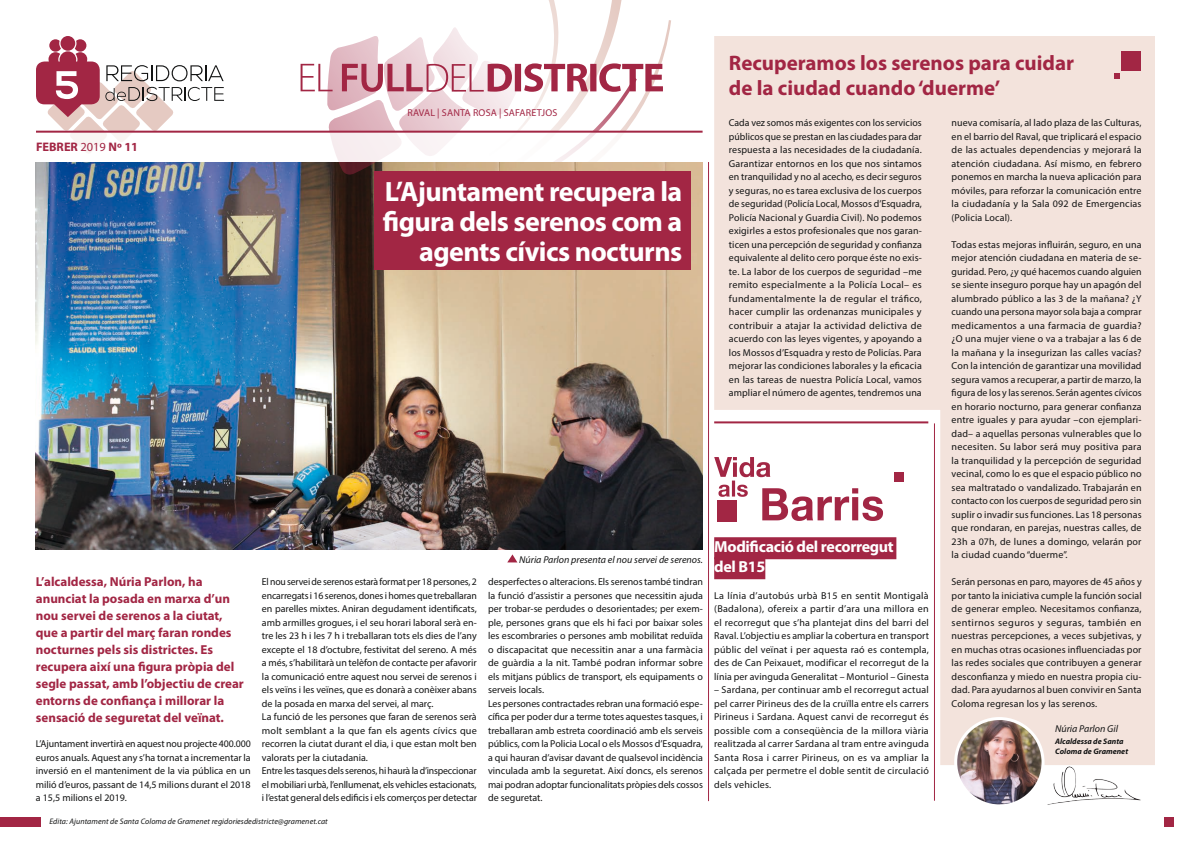
<style>
.page{position:relative;width:1191px;height:842px;background:#fff}
.page>*{position:absolute;margin:0;border:0;box-sizing:border-box;transform-origin:0 0}
.t1{font:700 28px/30px "Myriad Pro";letter-spacing:-.02em;color:#fff;text-align:right}
.t2{font:700 21px/25.2px "Myriad Pro";color:#a22644}
.t3{font:700 16px/20px "Myriad Pro";letter-spacing:-.02em;color:#fff}
.t4{font:700 13px/17px "Myriad Pro";color:#a22644}
.t5{font:700 12.4px "Myriad Pro";color:#a22644}
.t6{font:10px/13.5px "Myriad Pro";color:#131414;text-align:justify}
.t7{font:italic 10px "Myriad Pro";color:#131414}
.t8{font:10px "Myriad Pro";letter-spacing:.02em;color:#a22644}
.t9{font:italic 8px "Myriad Pro";letter-spacing:.01em;color:#131414}
.t10{font:italic 700 8px/9.4px "Myriad Pro";color:#131414}
.s1{font-weight:400}
</style>
<div class="page">
<svg style="left:714px;top:36px;width:441px;height:729px;fill:#f3e3dc"></svg>
<hr style="left:934px;top:423px;width:1px;height:378px;background:#a22644">
<hr style="left:714px;top:421px;width:214px;height:2px;background:#a22644">
<div style="left:1164px;top:818px;width:9px;height:9px;background:#a22644"></div>
<div style="left:0;top:818px;width:40px;height:9px;background:#a22644"></div>
<hr style="left:708px;top:162px;width:1px;height:639px;background:#a22644">
<div style="left:1121px;top:51px;width:19px;height:20px;background:#a22644"></div>
<svg style="left:1113px;top:74px;width:6px;height:5px"></svg>
<div style="left:714px;top:537px;width:182px;height:22px;background:#a22644"></div>
<div style="left:714px;top:557px;width:51px;height:22px;background:#a22644"></div>
<div style="left:894px;top:472px;width:9px;height:9px;background:#a22644"></div>
<svg style="left:714px;top:457px;width:169px;height:64px"></svg>
<div style="left:717px;top:500px;width:19px;height:22px;background:#a22644"></div>
<img style="left:1047px;top:766px;width:94px;height:39px">
<img style="left:955px;top:718px;width:88px;height:88px;border-radius:44px">
<div style="left:954px;top:717px;width:90px;height:90px;border:3px solid #fff;border-radius:50%"></div>
<img style="left:36px;top:162px;width:667px;height:387px">
<div style="left:374px;top:172px;width:317px;height:98px;background:#a22644"></div>
<svg style="left:507px;top:554px;width:10px;height:8px"></svg>
<div style="left:60px;top:36px;width:15px;height:15px;background:#a22644;border-radius:50%"></div>
<svg style="left:36px;top:39px;width:188px;height:92px"></svg>
<svg style="left:300px;top:0;width:363px;height:177px"></svg>
<div style="left:36px;top:133px;width:666px;height:29px;background:#fff"></div>
<hr style="left:36px;top:131px;width:666px;height:2px;background:#a22644">
<p class="t5" style="left:36px;top:140px;width:104px">FEBRER <span class="s1">2019</span> Nº 11</p>
<p class="t8" style="left:407px;top:106px;width:47px">Raval | Santa</p>
<p class="t8" style="left:473px;top:106px;width:13px">Rosa</p>
<p class="t8" style="left:499px;top:106px;width:27px">| Safaret</p>
<p class="t8" style="left:541px;top:106px;width:11px">jos</p>
<h1 class="t1" style="left:383px;top:177px;width:301px">L’Ajuntament recupera la figura dels serenos com a agents cívics nocturns</h1>
<p class="t4" style="left:36px;top:573px;width:209px">L’alcaldessa, Núria Parlon, ha anunciat la posada en marxa d’un nou servei de serenos a la ciutat, que a partir del març faran rondes nocturnes pels sis districtes. Es recupera així una figura pròpia del segle passat, amb l’objectiu de crear entorns de confiança i millorar la sensació de seguretat del veïnat.</p>
<p class="t6" style="left:36px;top:737px;width:216px">L’Ajuntament invertirà en aquest nou projecte 400.000 euros anuals. Aquest any s’ha tornat a incrementar la inversió en el manteniment de la via pública en un milió d’euros, passant de 14,5 milions durant el 2018 a 15,5 milions el 2019.</p>
<p class="t7" style="left:519px;top:554px;width:185px">Núria Parlon presenta el nou servei de serenos.</p>
<p class="t6" style="left:262px;top:575px;width:216px;text-align:left">El nou servei de serenos estarà format per 18 persones, 2 encarregats i 16 serenos, dones i homes que treballaran en parelles mixtes. Aniran degudament identificats, amb armilles grogues, i el seu horari laboral serà en&shy;tre les 23 h i les 7 h i treballaran tots els dies de l’any excepte el 18 d’octubre, festivitat del sereno. A més a més, s’habilitarà un telèfon de contacte per afavorir la comunicació entre aquest nou servei de serenos i els veïns i les veïnes, que es donarà a conèixer abans de la posada en marxa del servei, al març.<br>La funció de les persones que faran de serenos serà molt semblant a la que fan els agents cívics que recorren la ciutat durant el dia, i que estan molt ben valorats per la ciutadania.<br>Entre les tasques dels serenos, hi haurà la d’inspeccionar el mobiliari urbà, l’enllumenat, els vehicles estacionats, i l’estat general dels edificis i els comerços per detectar</p>
<p class="t6" style="left:488px;top:575px;width:216px;text-align:left">desperfectes o alteracions. Els serenos també tindran la funció d’assistir a persones que necessitin ajuda per trobar-se perdudes o desorientades; per exem&shy;ple, persones grans que els hi faci por baixar soles les escombraries o persones amb mobilitat reduïda o discapacitat que necessitin anar a una farmàcia de guàrdia a la nit. També podran informar sobre els mitjans públics de transport, els equipaments o serveis locals.<br>Les persones contractades rebran una formació espe&shy;cífica per poder dur a terme totes aquestes tasques, i treballaran amb estreta coordinació amb els serveis públics, com la Policia Local o els Mossos d’Esquadra, a qui hauran d’avisar davant de qualsevol incidència vinculada amb la seguretat. Així doncs, els serenos mai podran adoptar funcionalitats pròpies dels cossos de seguretat.</p>
<p class="t9" style="left:49px;top:817px;width:280px">Edita: Ajuntament de Santa Coloma de Gramenet regidoriesdedistricte@gramenet.cat</p>
<h2 class="t2" style="left:729px;top:51px;width:347px">Recuperamos los serenos para cuidar de la ciudad cuando ‘duerme’</h2>
<p class="t6" style="left:729px;top:116px;width:194px">Cada vez somos más exigentes con los servicios públicos que se prestan en las ciudades para dar respuesta a las necesidades de la ciudadanía.<br>Garantizar entornos en los que nos sintamos en tranquilidad y no al acecho, es decir seguros y seguras, no es tarea exclusiva de los cuerpos de seguridad (Policía Local, Mossos d’Esquadra, Policía Nacional y Guardia Civil). No podemos exigirles a estos profesionales que nos garan&shy;ticen una percepción de seguridad y confianza equivalente al delito cero porque éste no exis&shy;te. La labor de los cuerpos de seguridad –me remito especialmente a la Policía Local– es fundamentalmente la de regular el tráfico, hacer cumplir las ordenanzas municipales y contribuir a atajar la actividad delictiva de acuerdo con las leyes vigentes, y apoyando a los Mossos d’Esquadra y resto de Policías. Para mejorar las condiciones laborales y la eficacia en las tareas de nuestra Policía Local, vamos ampliar el número de agentes, tendremos una</p>
<h3 class="t3" style="left:714px;top:537px;width:181px">Modificació del recorregut del B15</h3>
<p class="t6" style="left:714px;top:588px;width:216px">La línia d’autobús urbà B15 en sentit Montigalà (Badalona), ofereix a partir d’ara una millora en el recorregut que s’ha plantejat dins del barri del Raval. L’objectiu es ampliar la cobertura en transport públic del veïnat i per aquesta raó es contempla, des de Can Peixauet, modificar el recorregut de la línia per avinguda Generalitat – Monturiol – Ginesta</p>
<p class="t6" style="left:714px;top:683px;width:216px">– Sardana, per continuar amb el recorregut actual pel carrer Pirineus des de la cruïlla entre els carrers Pirineus i Sardana. Aquest canvi de recorregut és possible com a conseqüència de la millora viària realitzada al carrer Sardana al tram entre avinguda Santa Rosa i carrer Pirineus, on es va ampliar la calçada per permetre el doble sentit de circulació dels vehicles.</p>
<p class="t6" style="left:951px;top:116px;width:191px">nueva comisaría, al lado plaza de las Culturas, en el barrio del Raval, que triplicará el espacio de las actuales dependencias y mejorará la atención ciudadana. Así mismo, en febrero ponemos en marcha la nueva aplicación para móviles, para reforzar la comunicación entre la ciudadanía y la Sala 092 de Emergencias (Policia Local).</p>
<p class="t6" style="left:951px;top:237px;width:192px">Todas estas mejoras influirán, seguro, en una mejor atención ciudadana en materia de se&shy;guridad. Pero, ¿y qué hacemos cuando alguien se siente inseguro porque hay un apagón del alumbrado público a las 3 de la mañana? ¿Y cuando una persona mayor sola baja a comprar medicamentos a una farmacia de guardia? ¿O una mujer viene o va a trabajar a las 6 de la mañana y la insegurizan las calles vacías?<br>Con la intención de garantizar una movilidad segura vamos a recuperar, a partir de marzo, la figura de los y las serenos. Serán agentes cívicos en horario nocturno, para generar confianza entre iguales y para ayudar –con ejemplari&shy;dad– a aquellas personas vulnerables que lo necesiten. Su labor será muy positiva para la tranquilidad y la percepción de seguridad vecinal, como lo es que el espacio público no sea maltratado o vandalizado. Trabajarán en contacto con los cuerpos de seguridad pero sin suplir o invadir sus funciones. Las 18 personas que rondaran, en parejas, nuestras calles, de 23h a 07h, de lunes a domingo, velarán por la ciudad cuando “duerme”.</p>
<p class="t6" style="left:951px;top:575px;width:192px">Serán personas en paro, mayores de 45 años y por tanto la iniciativa cumple la función social de generar empleo. Necesitamos confianza, sentirnos seguros y seguras, también en nuestras percepciones, a veces subjetivas, y en muchas otras ocasiones influenciadas por las redes sociales que contribuyen a generar desconfianza y miedo en nuestra propia ciu&shy;dad. Para ayudarnos al buen convivir en Santa Coloma regresan los y las serenos.</p>
<p class="t7" style="left:1055px;top:723px;width:64px">Núria Parlon Gil</p>
<p class="t10" style="left:1055px;top:737px;width:74px">Alcaldessa de Santa<br>Coloma de Gramenet</p>
</div>
